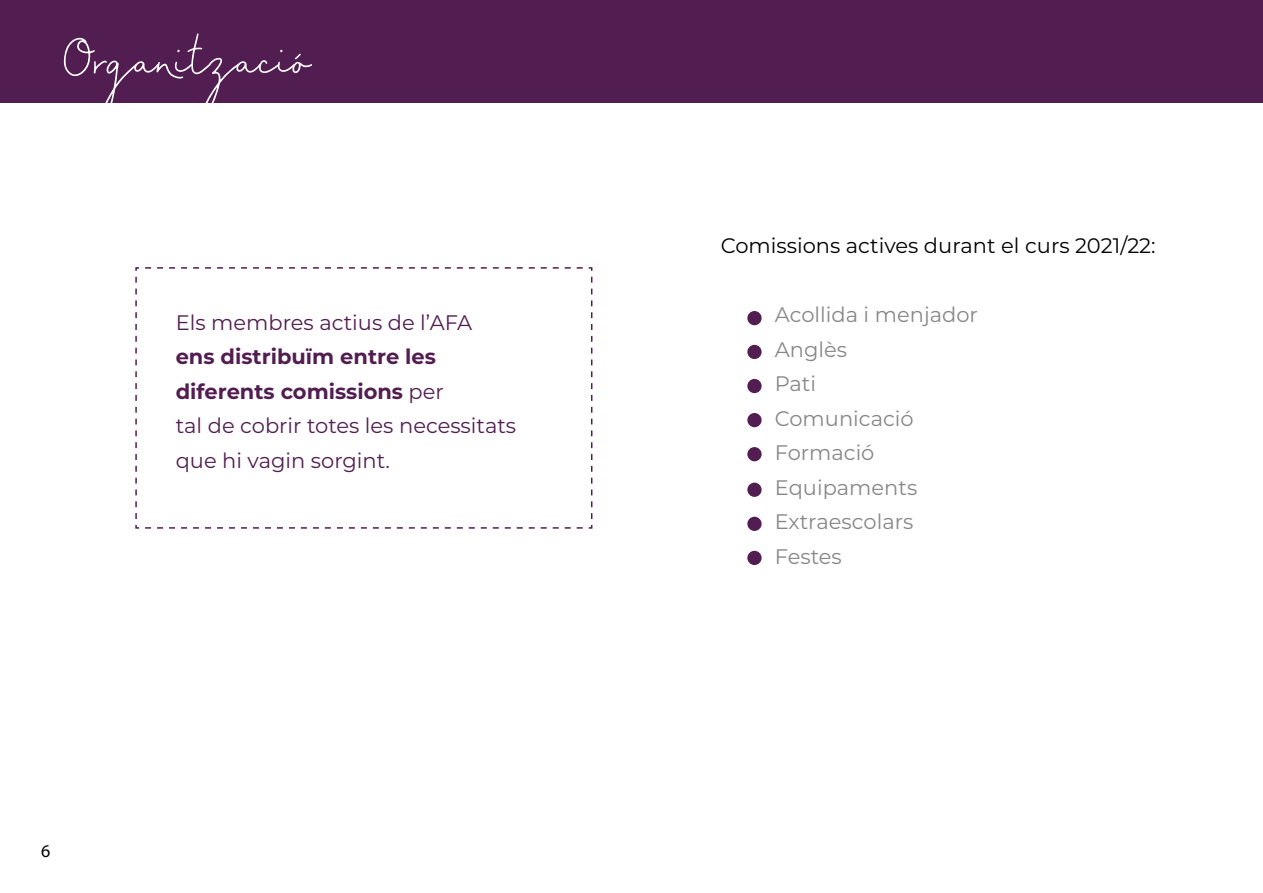
<style>
.page{position:relative;width:1263px;height:893px;background:#fff}
.page>*{position:absolute;margin:0;border:0;box-sizing:border-box;transform-origin:0 0}
.t1{font:52.5px "Passion";color:#fff}
.t2{font:21px/34.5px "Montserrat";color:#521d51}
.t3{font:21px/34.5px "Montserrat";color:#878787}
.t4{font:21px "Montserrat";color:#000}
.t5{font:18px "Myriad Pro";color:#000}
.s1{font-weight:700}
</style>
<div class="page">
<div style="left:0;top:0;width:1263px;height:102px;background:#521d51"></div>
<div style="left:748px;top:414px;width:13px;height:12px;background:#521d51;border-radius:50%"></div>
<div style="left:747px;top:413px;width:15px;height:14px;border:2px solid #521d51;border-radius:50%"></div>
<div style="left:748px;top:380px;width:13px;height:12px;background:#521d51;border-radius:50%"></div>
<div style="left:747px;top:379px;width:15px;height:14px;border:2px solid #521d51;border-radius:50%"></div>
<div style="left:748px;top:517px;width:13px;height:13px;background:#521d51;border-radius:50%"></div>
<div style="left:747px;top:517px;width:15px;height:14px;border:2px solid #521d51;border-radius:50%"></div>
<div style="left:748px;top:346px;width:13px;height:12px;background:#521d51;border-radius:50%"></div>
<div style="left:747px;top:345px;width:15px;height:14px;border:2px solid #521d51;border-radius:50%"></div>
<div style="left:748px;top:483px;width:13px;height:13px;background:#521d51;border-radius:50%"></div>
<div style="left:747px;top:483px;width:15px;height:14px;border:2px solid #521d51;border-radius:50%"></div>
<div style="left:748px;top:551px;width:13px;height:13px;background:#521d51;border-radius:50%"></div>
<div style="left:747px;top:551px;width:15px;height:14px;border:2px solid #521d51;border-radius:50%"></div>
<div style="left:748px;top:448px;width:13px;height:13px;background:#521d51;border-radius:50%"></div>
<div style="left:747px;top:447px;width:15px;height:14px;border:2px solid #521d51;border-radius:50%"></div>
<svg style="left:135px;top:267px;width:458px;height:262px"></svg>
<div style="left:748px;top:312px;width:13px;height:12px;background:#521d51;border-radius:50%"></div>
<div style="left:747px;top:311px;width:15px;height:14px;border:2px solid #521d51;border-radius:50%"></div>
<h1 class="t1" style="left:62px;top:28px;width:250px">Organització</h1>
<p class="t2" style="left:176px;top:304px;width:298px">Els membres actius de l’AFA</p>
<p class="t2" style="left:176px;top:339px;width:342px"><span class="s1">ens distribuïm entre les diferents comissions</span> per<br>tal de cobrir totes les necessitats que hi vagin sorgint.</p>
<p class="t5" style="left:41px;top:840px;width:11px">6</p>
<p class="t4" style="left:721px;top:231px;width:436px">Comissions actives durant el curs 2021/22:</p>
<p class="t3" style="left:775px;top:297px;width:205px">Acollida i menjador<br>Anglès<br>Pati<br>Comunicació<br>Formació<br>Equipaments<br>Extraescolars<br>Festes</p>
</div>
